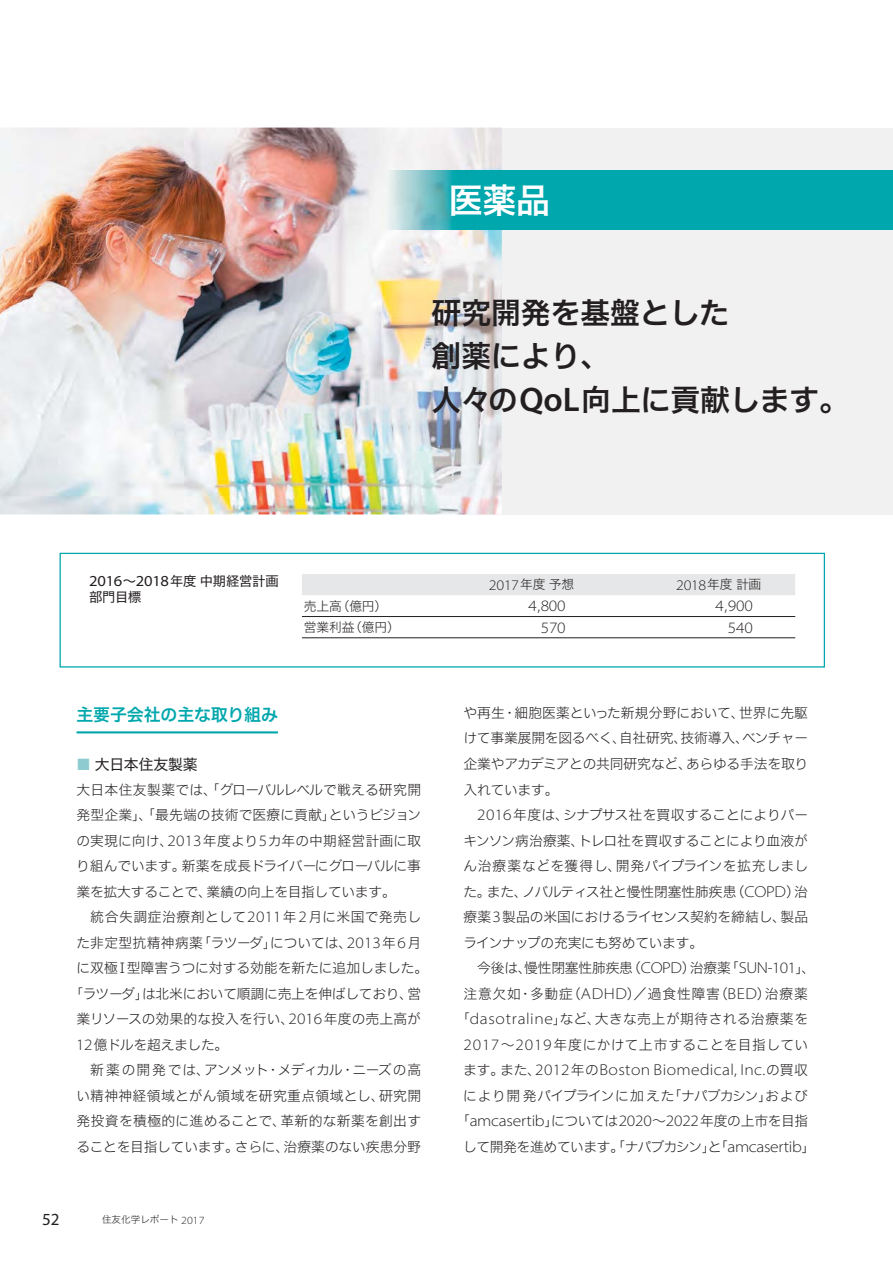
<style>
.page{position:relative;width:893px;height:1263px;background:#fff}
.page>*{position:absolute;margin:0;border:0;box-sizing:border-box;transform-origin:0 0}
.t1{font:34.05px "Hira Kaku Std N W6 90 msp RKSJ H";color:#fff}
.t2{font:29.7px/43.7px "Hira Kaku Std N W6 90 msp RKSJ H";color:#231f20}
.t3{font:16.95px "Hira Kaku Std N W6 90 msp RKSJ H";letter-spacing:-.01em;color:#00a7ad}
.t4{font:16.95px "Myriad Pro";color:#231f20}
.t5{font:300 semi-expanded 15.9px "Myriad Pro";letter-spacing:-.01em;color:#231f20}
.t6{font:300 semi-expanded 15.9px "Myriad Pro";letter-spacing:.025em;color:#231f20}
.t7{font:14.85px "Hira Kaku Std N W4 90 msp RKSJ H";letter-spacing:-.01em;color:#231f20}
.t8{font:300 semi-expanded 14.7px "Myriad Pro";letter-spacing:-.02em;color:#231f20}
.t9{font:13.8px/25.5px "Hira Kak ADK Std W2 90 msp RKSJ H";letter-spacing:-.025em;color:#231f20}
.t10{font:13.8px/25.5px "Hira Kaku Std N W2 90 msp RKSJ H";letter-spacing:.015em;color:#231f20;text-align:justify}
.t11{font:13.8px/25.5px "Hira Kaku Std N W2 90 msp RKSJ H";letter-spacing:-.005em;color:#231f20}
.t12{font:13.8px/25.5px "Hira Kaku Std N W2 90 msp RKSJ H";letter-spacing:.05em;color:#231f20;text-align:center}
.t13{font:13.8px/25.5px "Hira Kaku Std N W2 90 msp RKSJ H";letter-spacing:.035em;color:#231f20}
.t14{font:13.8px "Hira Kak ADK Std W2 90 msp RKSJ H";letter-spacing:-.055em;color:#231f20}
.t15{font:13.8px "Hira Kak ADK Std W2 90 msp RKSJ H";letter-spacing:.01em;color:#231f20}
.t16{font:13.8px "Hira Kak ADK Std W2 90 msp RKSJ H";letter-spacing:-.07em;color:#231f20}
.t17{font:13.35px/15.9px "Hira Kaku Std N W4 90 msp RKSJ H";letter-spacing:-.015em;color:#231f20}
.t18{font:12.75px "Hira Kaku Std N W2 90 msp RKSJ H";letter-spacing:-.015em;color:#231f20}
.t19{font:9.6px "Hira Kaku Std N W2 90 msp RKSJ H";color:#231f20}
.s1{font-family:"Hira Kak ADK Std W6 90 msp RKSJ H"}
.s2{font-family:"Myriad Pro";font-weight:600;font-size:34.2px}
.s3{font-family:"Myriad Pro";font-stretch:semi-expanded;font-size:15.3px}
.s4{font-family:"Hira Kaku Std N W2 90 msp RKSJ H";font-weight:400;font-stretch:normal;font-size:12.75px}
.s5{color:#8dcbd0}
.s6{font-family:"Hira Kak ADK Std W2 90 msp RKSJ H"}
.s7{font-family:"Myriad Pro";font-weight:300;font-stretch:semi-expanded;font-size:15.9px}
.s8{font-family:"Hira Kaku Std N W2 90 msp RKSJ H"}
.s9{font-family:"Serifa Std";font-weight:300;font-size:15.9px}
.s10{font-family:"Myriad Pro";font-weight:300;font-stretch:semi-expanded;font-size:10.95px}
.s11{font-family:"Hira Kak ADK Std W2 90 msp RKSJ H";font-weight:400;font-stretch:normal;font-size:13.8px}
.s12{font-family:"Hira Kaku Std N W2 90 msp RKSJ H";font-weight:400;font-stretch:normal;font-size:13.8px}
</style>
<div class="page">
<div style="left:455px;top:128px;width:438px;height:386px;background:#f1f1f2"></div>
<img style="left:0;top:128px;width:382px;height:386px">
<div style="left:60px;top:553px;width:765px;height:115px;border:1px solid #00a7ad"></div>
<img style="left:382px;top:128px;width:120px;height:386px">
<div style="left:476px;top:170px;width:417px;height:60px;background:#00a7ad"></div>
<img style="left:374px;top:170px;width:102px;height:60px">
<div style="left:302px;top:574px;width:493px;height:21px;background:#e6e7e8"></div>
<hr style="left:302px;top:616px;width:493px;height:1px;background:#231f20">
<hr style="left:302px;top:638px;width:493px;height:1px;background:#231f20">
<hr style="left:77px;top:731px;width:201px;height:2px;background:#00a7ad">
<h1 class="t1" style="left:449px;top:187px;width:103px">医薬品</h1>
<h2 class="t2" style="left:432px;top:295px;width:419px">研究開発<span class="s1">を</span>基盤<span class="s1">とした<br></span>創薬<span class="s1">により</span>、<br>人々<span class="s1">の</span><span class="s2">QoL</span>向上<span class="s1">に</span>貢献<span class="s1">します</span>。</h2>
<p class="t17" style="left:89px;top:575px;width:191px"><span class="s3">2016</span>～<span class="s3">2018</span>年度中期経営計画部門目標</p>
<p class="t8" style="left:489px;top:579px;width:87px">2017<span class="s4">年度予想</span></p>
<p class="t8" style="left:676px;top:579px;width:87px">2018<span class="s4">年度計画</span></p>
<p class="t18" style="left:304px;top:601px;width:85px">売上高（億円）</p>
<p class="t5" style="left:528px;top:600px;width:39px">4,800</p>
<p class="t5" style="left:715px;top:600px;width:39px">4,900</p>
<p class="t18" style="left:304px;top:622px;width:97px">営業利益（億円）</p>
<p class="t5" style="left:541px;top:621px;width:26px">570</p>
<p class="t5" style="left:728px;top:621px;width:26px">540</p>
<p class="t3" style="left:76px;top:708px;width:203px">主要子会社<span class="s1">の</span>主<span class="s1">な</span>取<span class="s1">り</span>組<span class="s1">み</span></p>
<p class="t7" style="left:76px;top:759px;width:123px"><span class="s5">■</span> 大日本住友製薬</p>
<p class="t10" style="left:76px;top:778px;width:346px">大日本住友製薬<span class="s6">では</span>、「<span class="s6">グローバルレベルで</span>戦<span class="s6">える</span>研究開発型企業」、「最先端<span class="s6">の</span>技術<span class="s6">で</span>医療<span class="s6">に</span>貢献」<span class="s6">というビジョンの</span>実現<span class="s6">に</span>向<span class="s6">け</span>、<span class="s7">2013</span>年度<span class="s6">より</span><span class="s7">5</span><span class="s6">カ</span>年<span class="s6">の</span>中期経営計画<span class="s6">に</span>取</p>
<p class="t9" style="left:76px;top:855px;width:346px">り<span class="s8">組</span>んでいます<span class="s8">。新薬</span>を<span class="s8">成長</span>ドライバーにグローバルに<span class="s8">事業</span>を<span class="s8">拡大</span>することで<span class="s8">、業績</span>の<span class="s8">向上</span>を<span class="s8">目指</span>しています<span class="s8">。</span></p>
<p class="t13" style="left:76px;top:906px;width:346px">　統合失調症治療剤<span class="s6">として</span><span class="s7">2011</span>年<span class="s7">2</span>月<span class="s6">に</span>米国<span class="s6">で</span>発売<span class="s6">した</span>非定型抗精神病薬「<span class="s6">ラツーダ</span>」<span class="s6">については</span>、<span class="s7">2013</span>年<span class="s7">6</span>月</p>
<p class="t9" style="left:69px;top:957px;width:360px;text-align:center">に<span class="s8">双極</span> <span class="s9">I</span> <span class="s8">型障害</span>うつに<span class="s8">対</span>する<span class="s8">効能</span>を<span class="s8">新</span>たに<span class="s8">追加</span>しました<span class="s8">。「</span>ラツーダ<span class="s8">」</span>は<span class="s8">北米</span>において<span class="s8">順調</span>に<span class="s8">売上</span>を<span class="s8">伸</span>ばしており<span class="s8">、営</span></p>
<p class="t10" style="left:76px;top:1008px;width:346px">業<span class="s6">リソースの</span>効果的<span class="s6">な</span>投入<span class="s6">を</span>行<span class="s6">い</span>、<span class="s7">2016</span>年度<span class="s6">の</span>売上高<span class="s6">が</span></p>
<p class="t9" style="left:76px;top:1034px;width:346px"><span class="s7">12</span><span class="s8">億</span>ドルを<span class="s8">超</span>えました<span class="s8">。<br>　新薬</span>の<span class="s8">開発</span>では<span class="s8">、</span>アンメット<span class="s8">・</span>メディカル<span class="s8">・</span>ニーズの<span class="s8">高</span></p>
<p class="t10" style="left:76px;top:1085px;width:346px"><span class="s6">い</span>精神神経領域<span class="s6">とがん</span>領域<span class="s6">を</span>研究重点領域<span class="s6">とし</span>、研究開発投資<span class="s6">を</span>積極的<span class="s6">に</span>進<span class="s6">めることで</span>、革新的<span class="s6">な</span>新薬<span class="s6">を</span>創出<span class="s6">す</span></p>
<p class="t9" style="left:76px;top:1136px;width:346px">ることを<span class="s8">目指</span>しています<span class="s8">。</span>さらに<span class="s8">、治療薬</span>のない<span class="s8">疾患分野</span></p>
<p class="t4" style="left:42px;top:1212px;width:19px">52</p>
<p class="t19" style="left:102px;top:1216px;width:104px">住友化学<span class="s6">レポート</span> <span class="s10">2017</span></p>
<p class="t11" style="left:463px;top:702px;width:346px"><span class="s6">や</span>再生・細胞医薬<span class="s6">といった</span>新規分野<span class="s6">において</span>、世界<span class="s6">に</span>先駆<span class="s6">けて</span>事業展開<span class="s6">を</span>図<span class="s6">るべく</span>、自社研究、技術導入、<span class="s6">ベンチャー</span></p>
<p class="t9" style="left:463px;top:753px;width:346px"><span class="s8">企業</span>やアカデミアとの<span class="s8">共同研究</span>など<span class="s8">、</span>あらゆる<span class="s8">手法</span>を<span class="s8">取</span>り<span class="s8">入</span>れています<span class="s8">。</span></p>
<p class="t9" style="left:463px;top:804px;width:346px;text-align:justify;text-indent:14px"><span class="s7">2016</span><span class="s8">年度</span>は<span class="s8">、</span>シナプサス<span class="s8">社</span>を<span class="s8">買収</span>することによりパーキンソン<span class="s8">病治療薬、</span>トレロ<span class="s8">社</span>を<span class="s8">買収</span>することにより<span class="s8">血液</span>がん<span class="s8">治療薬</span>などを<span class="s8">獲得</span>し<span class="s8">、開発</span>パイプラインを<span class="s8">拡充</span>しまし</p>
<p class="t11" style="left:463px;top:880px;width:346px"><span class="s6">た</span>。<span class="s6">また</span>、<span class="s6">ノバルティス</span>社<span class="s6">と</span>慢性閉塞性肺疾患（<span class="s7">COPD</span>）治療薬<span class="s7">3</span>製品<span class="s6">の</span>米国<span class="s6">におけるライセンス</span>契約<span class="s6">を</span>締結<span class="s6">し</span>、製品</p>
<p class="t9" style="left:463px;top:932px;width:241px">ラインナップの<span class="s8">充実</span>にも<span class="s8">努</span>めています<span class="s8">。</span></p>
<p class="t12" style="left:456px;top:957px;width:361px">　今後<span class="s6">は</span>、慢性閉塞性肺疾患（<span class="s7">COPD</span>）治療薬「<span class="s7">SUN-101</span>」、注意欠如・多動症（<span class="s7">ADHD</span>）／過食性障害（<span class="s7">BED</span>）治療薬「<span class="s7">dasotraline</span>」<span class="s6">など</span>、大<span class="s6">きな</span>売上<span class="s6">が</span>期待<span class="s6">される</span>治療薬<span class="s6">を</span></p>
<p class="t15" style="left:463px;top:1039px;width:346px"><span class="s7">2017</span><span class="s8">～</span><span class="s7">2019</span><span class="s8">年度</span>にかけて<span class="s8">上市</span>することを<span class="s8">目指</span>してい</p>
<p class="t6" style="left:463px;top:1064px;width:346px"><span class="s11">ます</span><span class="s12">。</span><span class="s11">また</span><span class="s12">、</span>2012<span class="s12">年</span><span class="s11">の</span>Boston Biomedical, Inc.<span class="s11">の</span><span class="s12">買収</span></p>
<p class="t16" style="left:463px;top:1090px;width:346px">により<span class="s8">開発</span>パイプラインに<span class="s8">加</span>えた<span class="s8">「</span>ナパブカシン<span class="s8">」</span>および</p>
<p class="t5" style="left:456px;top:1115px;width:353px"><span class="s12">「</span>amcasertib<span class="s12">」</span><span class="s11">については</span>2020<span class="s12">～</span>2022<span class="s12">年度</span><span class="s11">の</span><span class="s12">上市</span><span class="s11">を</span><span class="s12">目指</span></p>
<p class="t14" style="left:463px;top:1141px;width:354px">して<span class="s8">開発</span>を<span class="s8">進</span>めています<span class="s8">。「</span>ナパブカシン<span class="s8">」</span>と<span class="s8">「</span><span class="s7">amcasertib</span><span class="s8">」</span></p>
</div>
